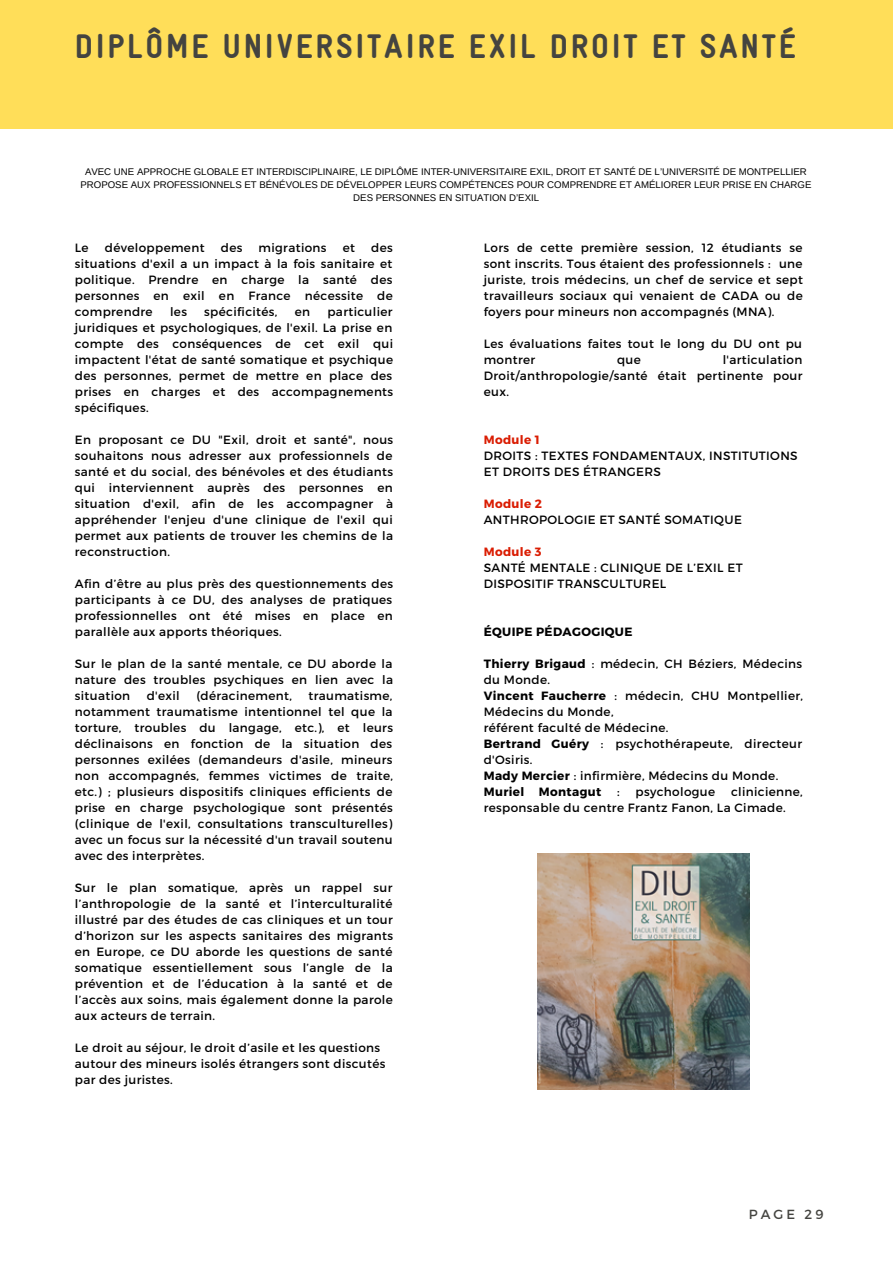
<style>
.page{position:relative;width:893px;height:1264px;background:#fff}
.page>*{position:absolute;margin:0;border:0;box-sizing:border-box;transform-origin:0 0}
.t1{font:900 condensed 34.35px "Gravur";letter-spacing:.08em;color:#444440}
.t2{font:13.2px "Montserrat";letter-spacing:.23em;color:#444440}
.t3{font:12px/16px "Montserrat";letter-spacing:.03em;color:#000;text-align:justify}
.t4{font:700 12px "Montserrat";letter-spacing:.03em;color:#000}
.t5{font:700 12px "Montserrat";letter-spacing:.03em;color:#da1d03}
.t6{font:9.6px/12.9px "Arimo";color:#000;text-align:center}
.s1{font-weight:700}
</style>
<div class="page">
<div style="left:0;top:0;width:892px;height:129px;background:#ffde59"></div>
<img style="left:538px;top:853px;width:211px;height:236px">
<p class="t1" style="left:75px;top:27px;width:722px">DIPLÔME UNIVERSITAIRE EXIL DROIT ET SANTÉ</p>
<p class="t6" style="left:80px;top:166px;width:732px">AVEC UNE APPROCHE GLOBALE ET INTERDISCIPLINAIRE, LE DIPLÔME INTER-UNIVERSITAIRE EXIL, DROIT ET SANTÉ DE L’UNIVERSITÉ DE MONTPELLIER<br>PROPOSE AUX PROFESSIONNELS ET BÉNÉVOLES DE DÉVELOPPER LEURS COMPÉTENCES POUR COMPRENDRE ET AMÉLIORER LEUR PRISE EN CHARGE<br>DES PERSONNES EN SITUATION D’EXIL</p>
<p class="t3" style="left:75px;top:239px;width:15px">Le</p>
<p class="t3" style="left:105px;top:239px;width:101px">développement</p>
<p class="t3" style="left:221px;top:239px;width:23px">des</p>
<p class="t3" style="left:258px;top:239px;width:69px">migrations</p>
<p class="t3" style="left:343px;top:239px;width:14px">et</p>
<p class="t3" style="left:75px;top:239px;width:319px;text-indent:296px">des situations d'exil a un impact à la fois sanitaire et politique. Prendre en charge la santé des personnes en exil en France nécessite de comprendre</p>
<p class="t3" style="left:170px;top:303px;width:18px">les</p>
<p class="t3" style="left:204px;top:303px;width:75px">spécificités,</p>
<p class="t3" style="left:295px;top:303px;width:17px">en</p>
<p class="t3" style="left:75px;top:303px;width:320px;text-indent:252px">particulier juridiques et psychologiques, de l'exil. La prise en compte des conséquences de cet exil qui impactent l'état de santé somatique et psychique des personnes, permet de mettre en place des prises en charges et des accompagnements spécifiques.</p>
<p class="t3" style="left:75px;top:431px;width:320px">En proposant ce DU "Exil, droit et santé", nous souhaitons nous adresser aux professionnels de santé et du social, des bénévoles et des étudiants qui interviennent auprès des personnes en situation d'exil, afin de les accompagner à appréhender l'enjeu d'une clinique de l'exil qui permet aux patients de trouver les chemins de la reconstruction.</p>
<p class="t3" style="left:75px;top:575px;width:320px">Afin d’être au plus près des questionnements des participants à ce DU, des analyses de pratiques professionnelles ont été mises en place en parallèle aux apports théoriques.</p>
<p class="t3" style="left:75px;top:655px;width:320px">Sur le plan de la santé mentale, ce DU aborde la nature des troubles psychiques en lien avec la situation</p>
<p class="t3" style="left:147px;top:687px;width:35px">d'exil</p>
<p class="t3" style="left:196px;top:687px;width:97px">(déracinement,</p>
<p class="t3" style="left:75px;top:687px;width:320px;text-indent:233px">traumatisme, notamment traumatisme intentionnel tel que la torture, troubles du langage, etc.), et leurs déclinaisons en fonction de la situation des personnes exilées (demandeurs d'asile, mineurs non accompagnés, femmes victimes de traite, etc.) ; plusieurs dispositifs cliniques efficients de prise en charge psychologique sont présentés (clinique de l'exil, consultations transculturelles) avec un focus sur la nécessité d'un travail soutenu avec des interprètes.</p>
<p class="t3" style="left:75px;top:879px;width:320px">Sur le plan somatique, après un rappel sur l’anthropologie de la santé et l’interculturalité illustré par des études de cas cliniques et un tour d’horizon sur les aspects sanitaires des migrants en Europe, ce DU aborde les questions de santé somatique essentiellement sous l’angle de la prévention et de l’éducation à la santé et de l’accès aux soins, mais également donne la parole aux acteurs de terrain.</p>
<p class="t3" style="left:75px;top:1039px;width:312px;text-align:left">Le droit au séjour, le droit d’asile et les questions autour des mineurs isolés étrangers sont discutés par des juristes.</p>
<p class="t3" style="left:483px;top:239px;width:321px">Lors de cette première session, 12 étudiants se sont inscrits. Tous étaient des professionnels : une juriste, trois médecins, un chef de service et sept travailleurs sociaux qui venaient de CADA ou de foyers pour mineurs non accompagnés (MNA).</p>
<p class="t3" style="left:483px;top:335px;width:320px">Les évaluations faites tout le long du DU ont pu montrer</p>
<p class="t3" style="left:483px;top:351px;width:320px;text-indent:239px">l'articulation Droit/anthropologie/santé était pertinente pour eux.</p>
<p class="t5" style="left:483px;top:432px;width:58px">Module 1</p>
<p class="t3" style="left:483px;top:447px;width:315px">DROITS : TEXTES FONDAMENTAUX, INSTITUTIONS<br>ET DROITS DES ÉTRANGERS</p>
<p class="t5" style="left:483px;top:496px;width:60px">Module 2</p>
<p class="t3" style="left:483px;top:511px;width:259px">ANTHROPOLOGIE ET SANTÉ SOMATIQUE</p>
<p class="t5" style="left:483px;top:544px;width:59px">Module 3</p>
<p class="t3" style="left:483px;top:559px;width:260px">SANTÉ MENTALE : CLINIQUE DE L’EXIL ET<br>DISPOSITIF TRANSCULTUREL</p>
<p class="t4" style="left:483px;top:624px;width:150px">ÉQUIPE PÉDAGOGIQUE</p>
<p class="t3" style="left:483px;top:655px;width:320px"><span class="s1">Thierry Brigaud</span> : médecin, CH Béziers, Médecins du Monde.</p>
<p class="t3" style="left:483px;top:687px;width:321px"><span class="s1">Vincent Faucherre</span> : médecin, CHU Montpellier,<br>Médecins du Monde,</p>
<p class="t3" style="left:483px;top:719px;width:186px">référent faculté de Médecine.</p>
<p class="t3" style="left:483px;top:735px;width:320px"><span class="s1">Bertrand Guéry</span> : psychothérapeute, directeur d'Osiris.</p>
<p class="t3" style="left:483px;top:767px;width:296px"><span class="s1">Mady Mercier</span> : infirmière, Médecins du Monde.</p>
<p class="t4" style="left:483px;top:784px;width:119px">Muriel Montagut</p>
<p class="t3" style="left:617px;top:783px;width:4px">:</p>
<p class="t3" style="left:635px;top:783px;width:81px">psychologue</p>
<p class="t3" style="left:617px;top:351px;width:25px">que</p>
<p class="t3" style="left:483px;top:783px;width:320px;text-indent:247px">clinicienne, responsable du centre Frantz Fanon, La Cimade.</p>
<p class="t2" style="left:748px;top:1205px;width:76px">PAGE 29</p>
</div>
